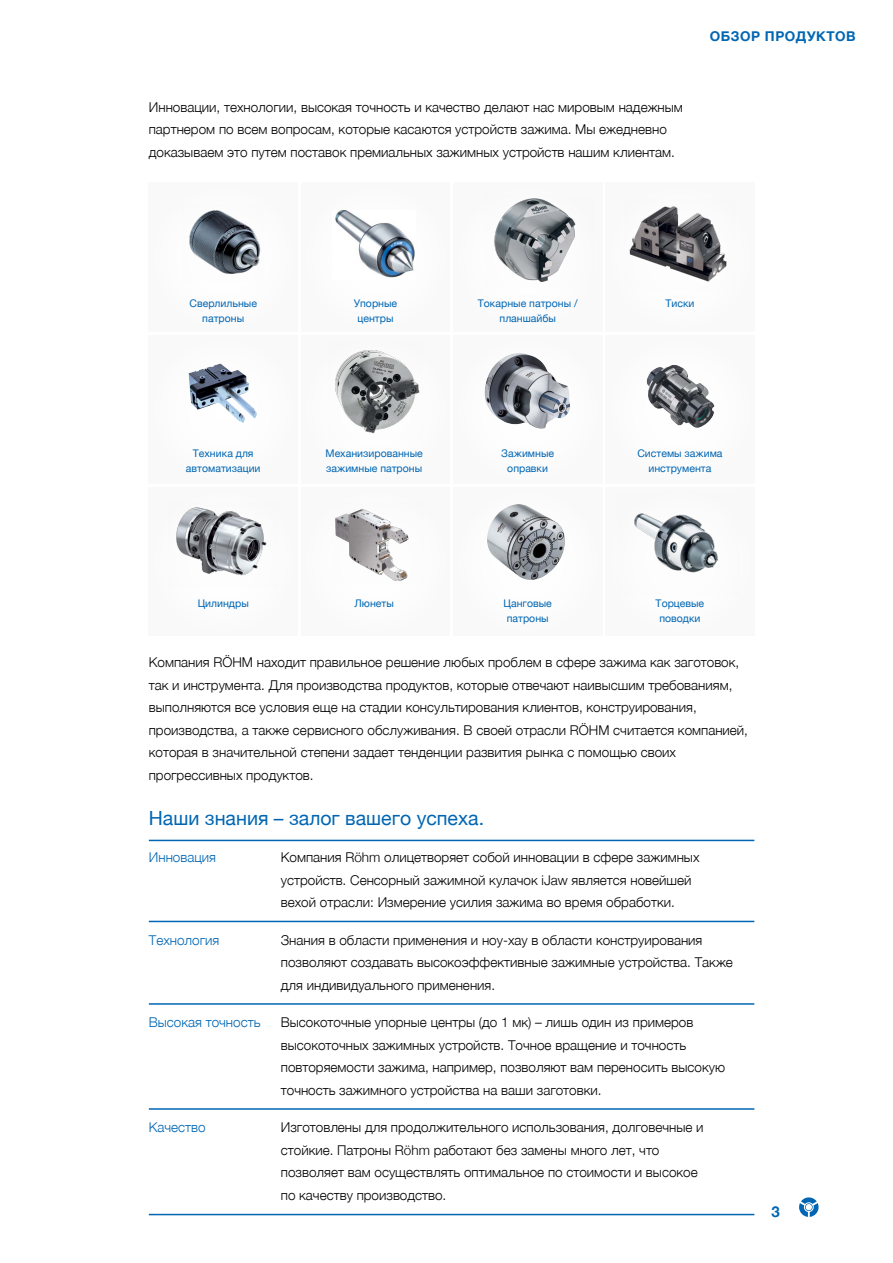
<style>
.page{position:relative;width:893px;height:1263px;background:#fff}
.page>*{position:absolute;margin:0;border:0;box-sizing:border-box;transform-origin:0 0}
.t1{font:19.5px "Helvetica Neue";color:#0066b3}
.t2{font:700 15px "Helvetica Neue";color:#0066b3}
.t3{font:300 13.5px/22.5px "Helvetica Neue";color:#000}
.t4{font:300 13.5px "Helvetica Neue";color:#0066b3}
.t5{font:700 13.5px "Helvetica Neue";letter-spacing:.04em;color:#0066b3}
.t6{font:10.5px/15px "Helvetica Neue";color:#0066b3;text-align:center}
</style>
<div class="page">
<svg style="left:799px;top:1197px;width:20px;height:20px"></svg>
<div style="left:149px;top:183px;width:149px;height:149px;background:#fafafa"></div>
<div style="left:149px;top:335px;width:149px;height:149px;background:#fafafa"></div>
<div style="left:149px;top:487px;width:149px;height:149px;background:#fafafa"></div>
<div style="left:301px;top:183px;width:149px;height:149px;background:#fafafa"></div>
<div style="left:301px;top:335px;width:149px;height:149px;background:#fafafa"></div>
<div style="left:301px;top:487px;width:149px;height:149px;background:#fafafa"></div>
<div style="left:453px;top:183px;width:149px;height:149px;background:#fafafa"></div>
<div style="left:453px;top:335px;width:149px;height:149px;background:#fafafa"></div>
<div style="left:453px;top:487px;width:149px;height:149px;background:#fafafa"></div>
<div style="left:605px;top:487px;width:149px;height:149px;background:#fafafa"></div>
<div style="left:605px;top:183px;width:149px;height:149px;background:#fafafa"></div>
<div style="left:605px;top:335px;width:149px;height:149px;background:#fafafa"></div>
<img style="left:189px;top:210px;width:72px;height:64px">
<hr style="left:149px;top:921px;width:605px;height:1px;background:#0066b3">
<hr style="left:149px;top:1108px;width:605px;height:2px;background:#0066b3">
<hr style="left:149px;top:840px;width:605px;height:1px;background:#0066b3">
<hr style="left:149px;top:1003px;width:605px;height:2px;background:#0066b3">
<hr style="left:149px;top:1214px;width:605px;height:1px;background:#0066b3">
<img style="left:335px;top:210px;width:80px;height:68px">
<img style="left:494px;top:198px;width:82px;height:84px">
<img style="left:629px;top:206px;width:98px;height:76px">
<img style="left:189px;top:363px;width:68px;height:60px">
<img style="left:646px;top:365px;width:69px;height:63px">
<img style="left:634px;top:513px;width:84px;height:60px">
<img style="left:176px;top:507px;width:91px;height:69px">
<img style="left:335px;top:509px;width:74px;height:72px">
<img style="left:487px;top:504px;width:78px;height:76px">
<img style="left:484px;top:353px;width:86px;height:75px">
<img style="left:335px;top:350px;width:85px;height:84px">
<p class="t3" style="left:149px;top:95px;width:536px">Инновации, технологии, высокая точность и качество делают нас мировым надежным партнером по всем вопросам, которые касаются устройств зажима. Мы ежедневно доказываем это путем поставок премиальных зажимных устройств нашим клиентам.</p>
<p class="t5" style="left:710px;top:25px;width:148px">ОБЗОР ПРОДУКТОВ</p>
<p class="t6" style="left:190px;top:296px;width:69px">Сверлильные патроны</p>
<p class="t6" style="left:478px;top:296px;width:101px">Токарные патроны / планшайбы</p>
<p class="t6" style="left:354px;top:296px;width:45px">Упорные</p>
<p class="t6" style="left:665px;top:296px;width:31px">Тиски</p>
<p class="t6" style="left:357px;top:311px;width:37px">центры</p>
<p class="t6" style="left:186px;top:446px;width:76px">Техника для автоматизации</p>
<p class="t6" style="left:198px;top:596px;width:53px">Цилиндры</p>
<p class="t6" style="left:325px;top:446px;width:99px;text-align:left">Механизированные зажимные патроны</p>
<p class="t6" style="left:354px;top:596px;width:41px">Люнеты</p>
<p class="t6" style="left:501px;top:446px;width:54px">Зажимные оправки</p>
<p class="t6" style="left:637px;top:446px;width:87px">Системы зажима инструмента</p>
<p class="t6" style="left:504px;top:596px;width:50px">Цанговые патроны</p>
<p class="t6" style="left:656px;top:596px;width:50px">Торцевые поводки</p>
<p class="t3" style="left:149px;top:650px;width:601px">Компания RÖHM находит правильное решение любых проблем в сфере зажима как заготовок, так и инструмента. Для производства продуктов, которые отвечают наивысшим требованиям, выполняются все условия еще на стадии консультирования клиентов, конструирования, производства, а также сервисного обслуживания. В своей отрасли RÖHM считается компанией, которая в значительной степени задает тенденции развития рынка с помощью своих прогрессивных продуктов.</p>
<h1 class="t1" style="left:149px;top:803px;width:337px">Наши знания – залог вашего успеха.</h1>
<p class="t4" style="left:149px;top:846px;width:69px">Инновация</p>
<p class="t3" style="left:281px;top:845px;width:420px">Компания Röhm олицетворяет собой инновации в сфере зажимных устройств. Сенсорный зажимной кулачок iJaw является новейшей вехой отрасли: Измерение усилия зажима во время обработки.</p>
<p class="t4" style="left:149px;top:929px;width:72px">Технология</p>
<p class="t3" style="left:281px;top:927px;width:454px">Знания в области применения и ноу-хау в области конструирования позволяют создавать высокоэффективные зажимные устройства. Также для индивидуального применения.</p>
<p class="t4" style="left:149px;top:1011px;width:113px">Высокая точность</p>
<p class="t3" style="left:281px;top:1010px;width:446px">Высокоточные упорные центры (до 1 мк) – лишь один из примеров высокоточных зажимных устройств. Точное вращение и точность повторяемости зажима, например, позволяют вам переносить высокую точность зажимного устройства на ваши заготовки.</p>
<p class="t4" style="left:149px;top:1116px;width:58px">Качество</p>
<p class="t3" style="left:281px;top:1115px;width:424px">Изготовлены для продолжительного использования, долговечные и стойкие. Патроны Röhm работают без замены много лет, что позволяет вам осуществлять оптимальное по стоимости и высокое по качеству производство.</p>
<p class="t2" style="left:771px;top:1200px;width:10px">3</p>
</div>
